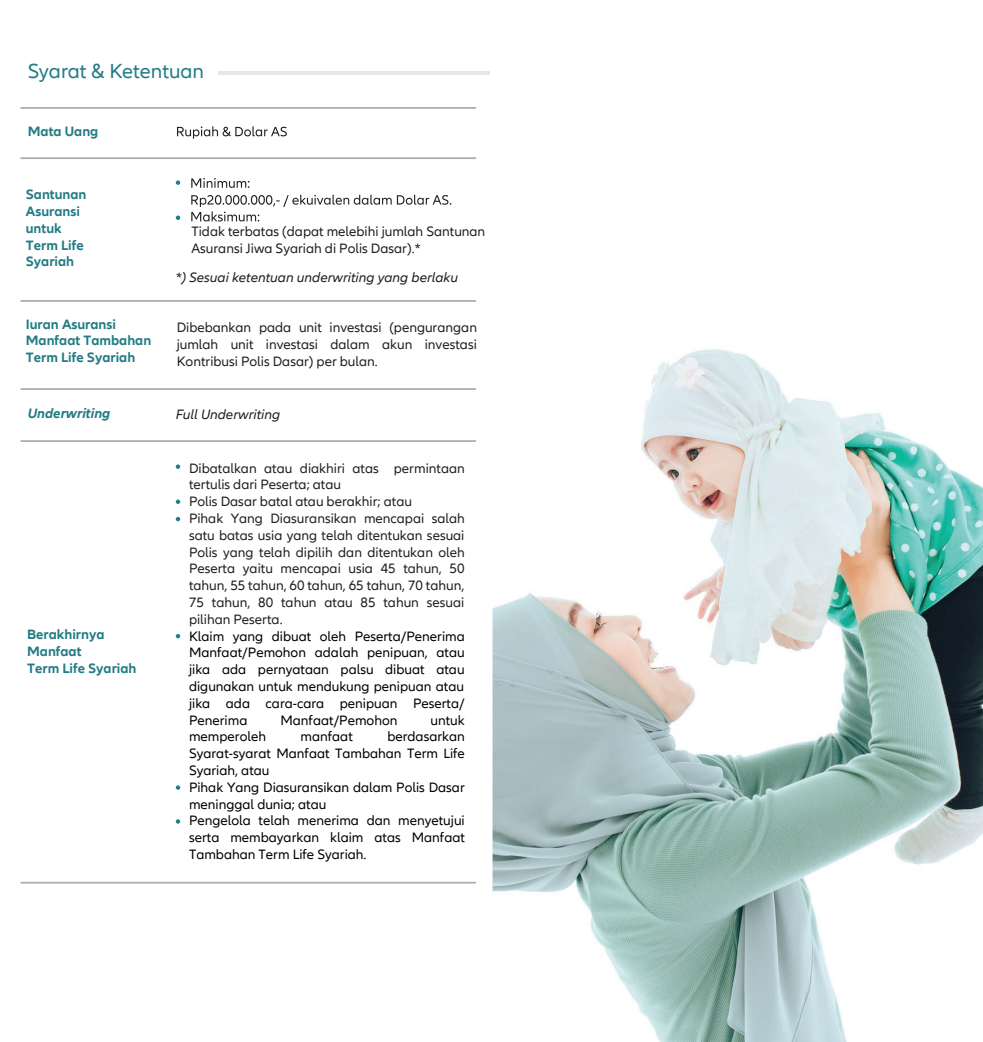
<style>
.page{position:relative;width:983px;height:1042px;background:#fff}
.page>*{position:absolute;margin:0;border:0;box-sizing:border-box;transform-origin:0 0}
.t1{font:21px "Allianz Neo";color:#237c85}
.t2{font:14px/16.8px "Allianz Neo";color:#221f1f}
.t3{font:14px/16.8px "Allianz Neo";color:#000001;text-align:justify}
.t4{font:700 14px/16.8px "Allianz Neo";color:#237c85}
.t5{font:italic 14px "Allianz Neo";color:#221f1f}
.t6{font:italic 700 14px "Allianz Neo";color:#237c85}
</style>
<div class="page">
<svg style="left:191px;top:178px;width:58px;height:10px"></svg>
<svg style="left:191px;top:195px;width:260px;height:26px"></svg>
<svg style="left:176px;top:180px;width:4px;height:5px"></svg>
<svg style="left:176px;top:215px;width:4px;height:5px"></svg>
<svg style="left:176px;top:464px;width:4px;height:5px"></svg>
<svg style="left:176px;top:499px;width:4px;height:5px"></svg>
<svg style="left:176px;top:517px;width:4px;height:4px"></svg>
<svg style="left:176px;top:634px;width:4px;height:4px"></svg>
<svg style="left:176px;top:785px;width:4px;height:5px"></svg>
<svg style="left:176px;top:819px;width:4px;height:4px"></svg>
<svg style="left:177px;top:126px;width:110px;height:13px"></svg>
<hr style="left:21px;top:107px;width:455px;height:2px;background:#aeadae">
<hr style="left:21px;top:388px;width:455px;height:2px;background:#aeadae">
<hr style="left:21px;top:440px;width:455px;height:2px;background:#aeadae">
<hr style="left:21px;top:882px;width:455px;height:1px;background:#aeadae">
<hr style="left:21px;top:157px;width:455px;height:2px;background:#aeadae">
<hr style="left:21px;top:300px;width:455px;height:2px;background:#aeadae">
<hr style="left:218px;top:71px;width:271px;height:3px;background:#e7e7e8">
<img style="left:493px;top:349px;width:489px;height:693px">
<h1 class="t1" style="left:28px;top:59px;width:178px">Syarat &amp; Ketentuan</h1>
<p class="t4" style="left:28px;top:123px;width:72px">Mata Uang</p>
<p class="t4" style="left:26px;top:186px;width:62px">Santunan<br>Asuransi untuk<br>Term Life<br>Syariah</p>
<p class="t2" style="left:191px;top:224px;width:295px">Tidak terbatas (dapat melebihi jumlah Santunan<br>Asuransi Jiwa Syariah di Polis Dasar).*</p>
<p class="t5" style="left:175px;top:269px;width:284px">*) Sesuai ketentuan underwriting yang berlaku</p>
<p class="t4" style="left:26px;top:316px;width:127px">Iuran Asuransi<br>Manfaat Tambahan<br>Term Life Syariah</p>
<p class="t2" style="left:177px;top:319px;width:302px;text-align:justify">Dibebankan pada unit investasi (pengurangan jumlah unit investasi dalam akun investasi Kontribusi Polis Dasar) per bulan.</p>
<p class="t6" style="left:28px;top:405px;width:84px">Underwriting</p>
<p class="t5" style="left:176px;top:406px;width:106px">Full Underwriting</p>
<p class="t4" style="left:27px;top:626px;width:111px">Berakhirnya<br>Manfaat<br>Term Life Syariah</p>
<p class="t2" style="left:189px;top:460px;width:277px">Dibatalkan atau diakhiri atas permintaan tertulis dari Peserta; atau<br>Polis Dasar batal atau berakhir; atau<br>Pihak Yang Diasuransikan mencapai salah satu batas usia yang telah ditentukan sesuai Polis yang telah dipilih dan ditentukan oleh Peserta yaitu mencapai usia 45 tahun, 50 tahun, 55 tahun, 60 tahun, 65 tahun, 70 tahun, 75 tahun, 80 tahun atau 85 tahun sesuai pilihan Peserta.</p>
<p class="t3" style="left:189px;top:628px;width:277px">Klaim yang dibuat oleh Peserta/Penerima Manfaat/Pemohon adalah penipuan, atau jika ada pernyataan palsu dibuat atau digunakan untuk mendukung penipuan atau jika ada cara-cara penipuan Peserta/ Penerima</p>
<p class="t3" style="left:280px;top:712px;width:118px">Manfaat/Pemohon</p>
<p class="t3" style="left:430px;top:712px;width:36px">untuk</p>
<p class="t3" style="left:189px;top:728px;width:78px">memperoleh</p>
<p class="t3" style="left:300px;top:728px;width:54px">manfaat</p>
<p class="t3" style="left:189px;top:728px;width:277px;text-align:left;text-indent:198px">berdasarkan<br>Syarat-syarat Manfaat Tambahan Term Life<br>Syariah, atau<br>Pihak Yang Diasuransikan dalam Polis Dasar meninggal dunia; atau<br>Pengelola telah menerima dan menyetujui serta membayarkan klaim atas Manfaat<br>Tambahan Term Life Syariah.</p>
</div>
